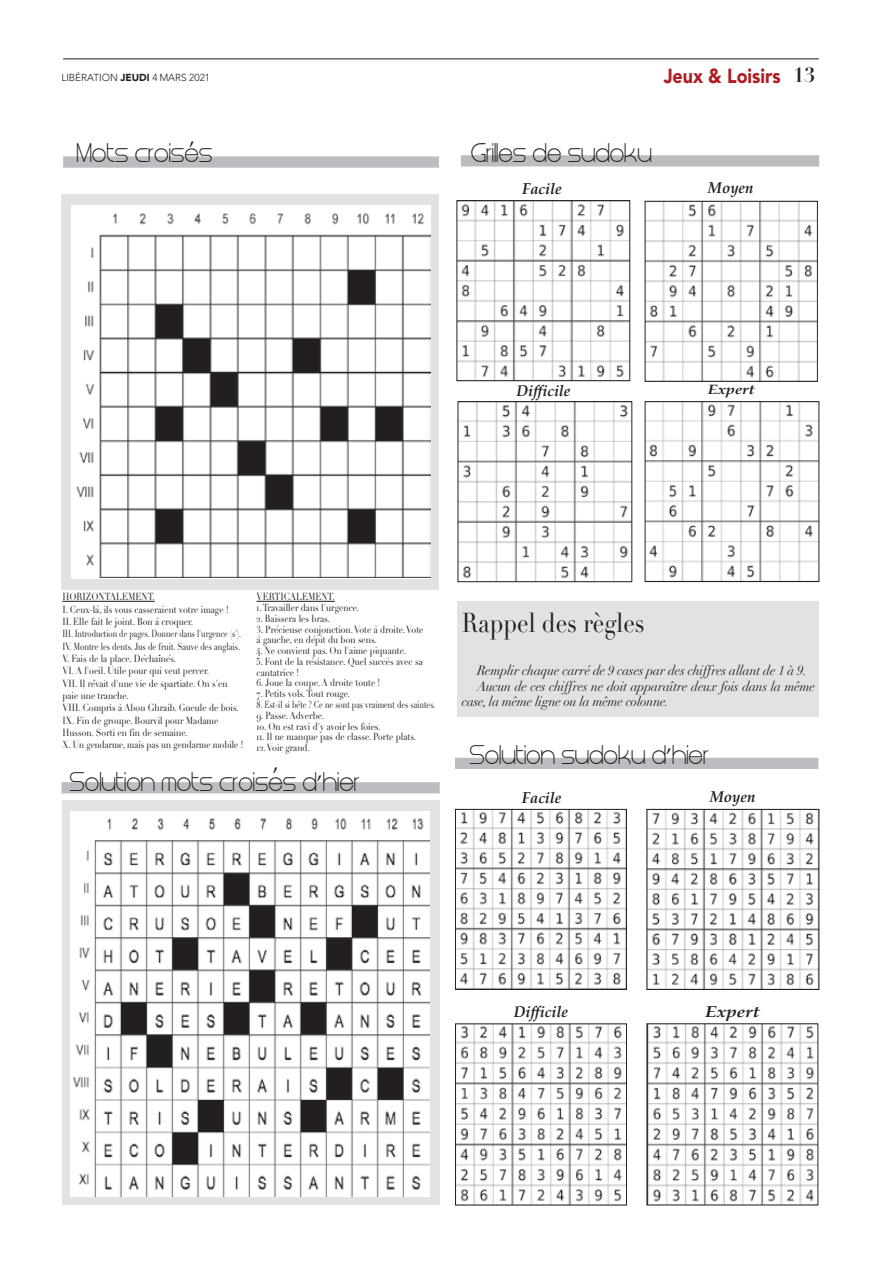
<style>
.page{position:relative;width:893px;height:1263px;background:#fff}
.page>*{position:absolute;margin:0;border:0;box-sizing:border-box;transform-origin:0 0}
.t1{font:27px "Didot";color:#231f20;scale:.86 1}
.t2{font:22.5px "Steiner";color:#231f20;scale:.95 1}
.t3{font:22.5px "Steiner";color:#231f20;scale:.96 1}
.t4{font:22.5px "font 0000000025 efd 628";color:#231f20;scale:.95 1}
.t5{font:900 20.25px "Avenir";color:#af1e22;scale:.88 1}
.t6{font:700 20.25px "Didot";color:#231f20}
.t7{font:15.75px "font 0000000025 efd 628";color:#231f20;scale:.95 1}
.t8{font:15.75px "font 0000000025 efd 628";color:#231f20;scale:1.21 1}
.t9{font:italic 13.5px "Didot";letter-spacing:-.01em;color:#231f20;scale:.96 1}
.t10{font:13.5px "font 0000000025 efd 628";color:#231f20;scale:1.21 1}
.t11{font:10.05px/12.3px "Didot";color:#231f20;scale:.84 1}
.t12{font:10.05px/12.3px "Didot";color:#231f20;scale:.76 1}
.t13{font:10.05px "Didot";color:#231f20;scale:.73 1}
.t14{font:10.05px "Didot";color:#231f20;scale:.74 1}
.t15{font:300 10.05px "Avenir";color:#231f20}
.s1{font-weight:900}
.s2{font-family:"font 0000000025 efd 628"}
</style>
<div class="page">
<div style="left:62px;top:800px;width:378px;height:405px;background:#e1e2e4"></div>
<div style="left:61px;top:194px;width:378px;height:395px;background:#e1e2e4"></div>
<img style="left:459px;top:202px;width:169px;height:177px">
<div style="left:457px;top:200px;width:173px;height:181px;border:1px solid #231f20"></div>
<img style="left:647px;top:203px;width:169px;height:177px">
<div style="left:645px;top:201px;width:173px;height:181px;border:1px solid #231f20"></div>
<img style="left:460px;top:403px;width:170px;height:177px">
<div style="left:458px;top:401px;width:174px;height:181px;border:1px solid #231f20"></div>
<img style="left:647px;top:403px;width:170px;height:177px">
<div style="left:645px;top:401px;width:174px;height:181px;border:1px solid #231f20"></div>
<img style="left:457px;top:811px;width:168px;height:177px">
<div style="left:455px;top:809px;width:172px;height:181px;border:1px solid #231f20"></div>
<img style="left:649px;top:811px;width:168px;height:177px">
<div style="left:647px;top:809px;width:172px;height:181px;border:1px solid #231f20"></div>
<img style="left:457px;top:1025px;width:168px;height:178px">
<div style="left:455px;top:1023px;width:172px;height:182px;border:1px solid #231f20"></div>
<img style="left:649px;top:1025px;width:167px;height:178px">
<div style="left:458px;top:601px;width:361px;height:115px;background:#e1e2e4"></div>
<div style="left:63px;top:157px;width:376px;height:11px;background:#bcbdc0"></div>
<div style="left:61px;top:782px;width:379px;height:11px;background:#bcbdc0"></div>
<div style="left:455px;top:758px;width:363px;height:11px;background:#bcbdc0"></div>
<div style="left:461px;top:155px;width:358px;height:11px;background:#bcbdc0"></div>
<img style="left:72px;top:206px;width:358px;height:371px">
<img style="left:71px;top:811px;width:358px;height:386px">
<hr style="left:63px;top:59px;width:756px;height:1px;background:#231f20">
<hr style="left:62px;top:601px;width:93px;height:1px;background:#231f20">
<hr style="left:257px;top:601px;width:78px;height:1px;background:#231f20">
<p class="t15" style="left:61px;top:71px;width:150px">LIBÉRATION <span class="s1">JEUDI</span> 4 MARS 2021</p>
<p class="t5" style="left:664px;top:59px;width:134px">Jeux &amp; Loisirs</p>
<p class="t6" style="left:793px;top:62px;width:24px">13</p>
<p class="t4" style="left:189px;top:131px;width:8px">‘</p>
<p class="t3" style="left:76px;top:143px;width:143px">Mots croises</p>
<p class="t2" style="left:471px;top:143px;width:192px">Griles de sudoku</p>
<p class="t7" style="left:522px;top:176px;width:43px">Facile</p>
<p class="t7" style="left:708px;top:175px;width:50px">Moyen</p>
<p class="t7" style="left:516px;top:377px;width:58px">Difficile</p>
<p class="t10" style="left:708px;top:378px;width:40px">Expert</p>
<p class="t11" style="left:62px;top:591px;width:112px">HORIZONTALEMENT.</p>
<p class="t11" style="left:62px;top:603px;width:199px">.I Ceux l a- ̀, ils vous casseraient votre image !</p>
<p class="t11" style="left:62px;top:615px;width:157px">II. Elle fait le joint. Bon ̀a croquer.</p>
<p class="t13" style="left:62px;top:628px;width:247px">III. Introduction de pages. Donner dans 'l urgence .('s(</p>
<p class="t12" style="left:70px;top:640px;width:226px">. Montre les dents. Jus de fruit. Sauve des anglais.</p>
<p class="t12" style="left:62px;top:640px;width:151px">IV<br>.V Fais de la place. Dechain ê .ś</p>
<p class="t11" style="left:62px;top:652px;width:198px;text-indent:83px">́<br>VI A. 'l oeil. Utile pour qui veut percer.<br>VII. Il revait 'd une vie de spartiate. On 's en</p>
<p class="t11" style="left:62px;top:677px;width:217px;text-indent:33px">̂<br>paie une tranche.<br>VIII. Compris ̀a Abou Ghraib. Gueule de bois.<br>IX. Fin de groupe. Bourvil pour Madame<br>Husson. Sorti en fin de semaine.<br>X. Un gendarme, mais pas un gendarme mobile !</p>
<p class="t11" style="left:257px;top:591px;width:124px;line-height:10.8px">VERTICALEMENT.<br>1.Travailler dans 'l urgence.</p>
<p class="t11" style="left:257px;top:612px;width:89px">2. Baissera les bras.</p>
<p class="t11" style="left:257px;top:623px;width:200px">3. Precieuse conjonction.Vote ̀a droite.Vote</p>
<p class="t11" style="left:257px;top:624px;width:145px;line-height:10.8px;text-indent:22px">́<br>̀a gauche, en depit du bon sens.</p>
<p class="t11" style="left:315px;top:634px;width:4px">́</p>
<p class="t11" style="left:257px;top:645px;width:180px">4. Ne convient pas. On 'l aime piquante.</p>
<p class="t11" style="left:257px;top:655px;width:199px">5. Font de la resistance. Quel succes̀avec sa</p>
<p class="t11" style="left:313px;top:655px;width:4px">́</p>
<p class="t11" style="left:257px;top:666px;width:52px">cantatrice !</p>
<p class="t11" style="left:257px;top:677px;width:149px">6. Joue la coupe A. droite toute !</p>
<p class="t11" style="left:257px;top:688px;width:113px">7. Petits vols.Tout rouge.</p>
<p class="t14" style="left:257px;top:698px;width:243px">8. Est i l- si bet ê ? Ce ne sont pas vraiment des saintes.</p>
<p class="t11" style="left:257px;top:709px;width:82px">9. Passe. Adverbe.</p>
<p class="t11" style="left:257px;top:720px;width:149px">10. On est ravi y'd avoir les foies.</p>
<p class="t11" style="left:257px;top:732px;width:191px;line-height:10.8px">11. Il ne manque pas de classe. Porte plats.<br>12.Voir grand.</p>
<p class="t4" style="left:273px;top:757px;width:8px">‘</p>
<p class="t2" style="left:70px;top:772px;width:307px">Solution mots croises d<span class="s2">’</span>hier</p>
<p class="t1" style="left:462px;top:607px;width:214px">Rappel des règles</p>
<p class="t9" style="left:477px;top:662px;width:345px">Remplir chaque carré de 9 cases par des chiffres allant de 1 à 9.</p>
<p class="t9" style="left:477px;top:678px;width:353px">Aucun de ces chiffres ne doit apparaître deux fois dans la même</p>
<p class="t9" style="left:462px;top:693px;width:217px">case, la même ligne ou la même colonne.</p>
<p class="t2" style="left:469px;top:745px;width:253px">Solution sudoku d<span class="s2">’</span>hier</p>
<p class="t7" style="left:522px;top:784px;width:43px">Facile</p>
<p class="t7" style="left:710px;top:784px;width:50px">Moyen</p>
<p class="t7" style="left:514px;top:998px;width:58px">Difficile</p>
<p class="t8" style="left:705px;top:998px;width:47px">Expert</p>
</div>
